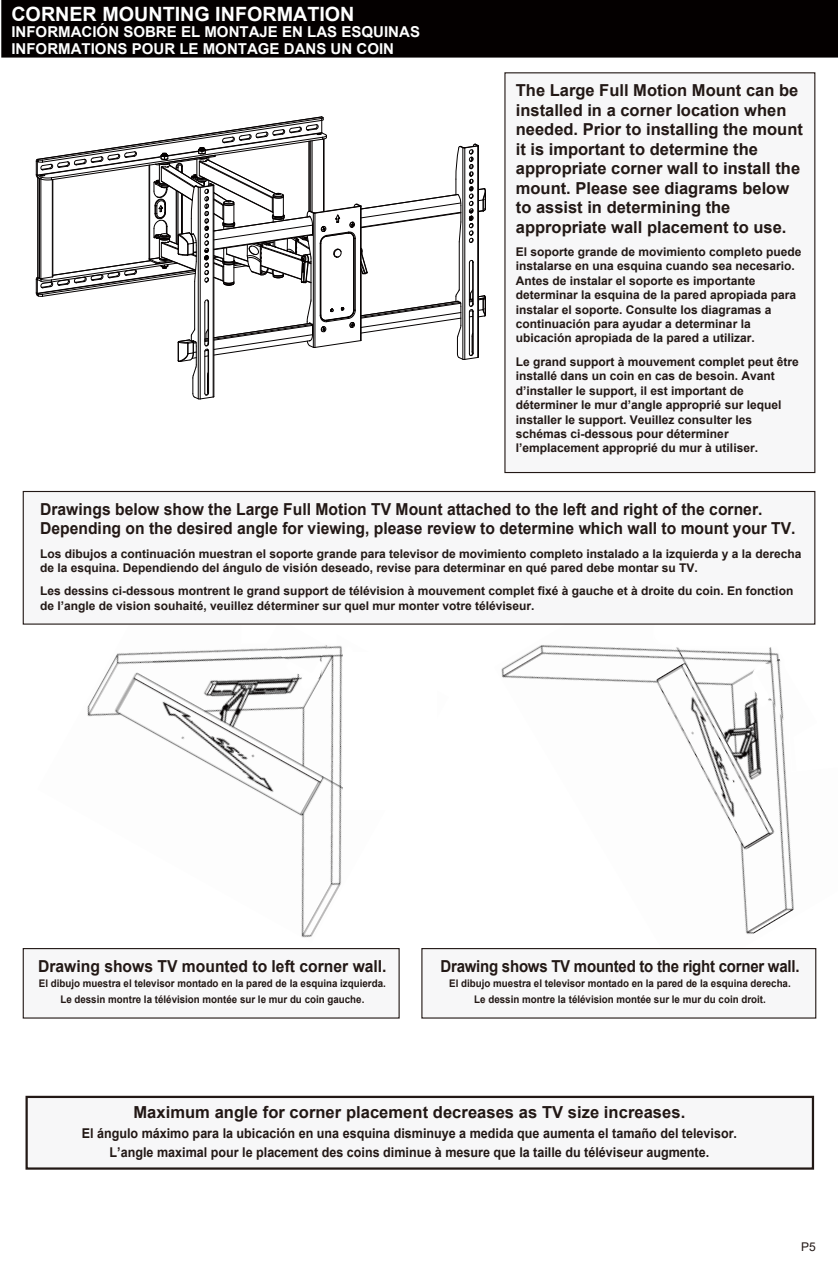
<style>
.page{position:relative;width:838px;height:1272px;background:#fff}
.page>*{position:absolute;margin:0;border:0;box-sizing:border-box;transform-origin:0 0}
.t1{font:700 19.65px "Arial";color:#fff}
.t2{font:700 16.5px/19.5px "Arial";color:#221815}
.t3{font:700 16.5px/19.5px "Arial";color:#221815;scale:.95 1}
.t4{font:700 16.5px "Arial";color:#221815;scale:.91 1}
.t5{font:700 15px/16.5px "Arial";color:#fff}
.t6{font:700 13.5px/19.2px "Arial";color:#221815;text-align:center;scale:.93 1}
.t7{font:700 12px/14.4px "Arial";color:#221815}
.t8{font:12px "Arial";color:#221815}
.t9{font:700 10.5px/15.6px "Arial";color:#221815;text-align:center;scale:.93 1}
</style>
<div class="page">
<img style="left:494px;top:537px;width:323px;height:446px">
<img style="left:37px;top:624px;width:412px;height:314px">
<div style="left:504px;top:72px;width:311px;height:401px;background:#f7f7f8"></div>
<div style="left:26px;top:1095px;width:788px;height:74px;background:#f7f7f8;border:2px solid #221815"></div>
<div style="left:343px;top:652px;width:93px;height:158px;background:#fff"></div>
<div style="left:241px;top:597px;width:96px;height:47px;background:#fff"></div>
<div style="left:286px;top:657px;width:37px;height:17px;border:1px solid #fff;border-radius:50%"></div>
<svg style="left:61px;top:655px;width:42px;height:36px"></svg>
<div style="left:671px;top:559px;width:108px;height:88px;background:#fff"></div>
<svg style="left:751px;top:597px;width:66px;height:175px"></svg>
<svg style="left:300px;top:673px;width:24px;height:17px"></svg>
<hr style="left:784px;top:652px;width:4px;height:60px;background:#fff;border-radius:50%">
<div style="left:783px;top:651px;width:6px;height:62px;border:1px solid #fff;border-radius:50%"></div>
<div style="left:343px;top:647px;width:10px;height:22px;background:#fff;border-radius:50%"></div>
<div style="left:343px;top:646px;width:11px;height:23px;border:1px solid #fff;border-radius:50%"></div>
<img style="left:265px;top:624px;width:62px;height:49px">
<img style="left:755px;top:659px;width:62px;height:77px">
<div style="left:653px;top:617px;width:27px;height:28px;background:#fff;border-radius:50%"></div>
<div style="left:652px;top:626px;width:28px;height:19px;border:1px solid #fff;border-radius:50%"></div>
<svg style="left:35px;top:116px;width:451px;height:284px"></svg>
<div style="left:1px;top:0;width:837px;height:58px;background:#040000"></div>
<div style="left:23px;top:491px;width:792px;height:133px;background:#f7f7f8;border:1px solid #221815"></div>
<div style="left:23px;top:948px;width:377px;height:70px;background:#f7f7f8;border:1px solid #221815"></div>
<div style="left:421px;top:948px;width:395px;height:70px;background:#f7f7f8;border:1px solid #221815"></div>
<h1 class="t1" style="left:11px;top:0;width:344px">CORNER MOUNTING INFORMATION</h1>
<p class="t5" style="left:11px;top:24px;width:410px">INFORMACIÓN SOBRE EL MONTAJE EN LAS ESQUINAS<br>INFORMATIONS POUR LE MONTAGE DANS UN COIN</p>
<p class="t2" style="left:516px;top:81px;width:288px">The Large Full Motion Mount can be installed in a corner location when needed. Prior to installing the mount it is important to determine the appropriate corner wall to install the mount. Please see diagrams below to assist in determining the appropriate wall placement to use.</p>
<p class="t7" style="left:516px;top:245px;width:287px">El soporte grande de movimiento completo puede instalarse en una esquina cuando sea necesario.<br>Antes de instalar el soporte es importante determinar la esquina de la pared apropiada para instalar el soporte. Consulte los diagramas a continuación para ayudar a determinar la ubicación apropiada de la pared a utilizar.</p>
<p class="t7" style="left:516px;top:354px;width:284px">Le grand support à mouvement complet peut être installé dans un coin en cas de besoin. Avant d’installer le support, il est important de déterminer le mur d’angle approprié sur lequel installer le support. Veuillez consulter les schémas ci-dessous pour déterminer l’emplacement approprié du mur à utiliser.</p>
<h2 class="t3" style="left:40px;top:499px;width:796px">Drawings below show the Large Full Motion TV Mount attached to the left and right of the corner.<br>Depending on the desired angle for viewing, please review to determine which wall to mount your TV.</h2>
<p class="t7" style="left:40px;top:546px;width:762px">Los dibujos a continuación muestran el soporte grande para televisor de movimiento completo instalado a la izquierda y a la derecha de la esquina. Dependiendo del ángulo de visión deseado, revise para determinar en qué pared debe montar su TV.</p>
<p class="t7" style="left:40px;top:584px;width:754px">Les dessins ci-dessous montrent le grand support de télévision à mouvement complet fixé à gauche et à droite du coin. En fonction de l’angle de vision souhaité, veuillez déterminer sur quel mur monter votre téléviseur.</p>
<h2 class="t3" style="left:38px;top:956px;width:368px">Drawing shows TV mounted to left corner wall.</h2>
<p class="t9" style="left:39px;top:976px;width:374px">El dibujo muestra el televisor montado en la pared de la esquina izquierda.<br>Le dessin montre la télévision montée sur le mur du coin gauche.</p>
<h2 class="t4" style="left:440px;top:954px;width:396px">Drawing shows TV mounted to the right corner wall.</h2>
<p class="t9" style="left:449px;top:976px;width:369px">El dibujo muestra el televisor montado en la pared de la esquina derecha.<br>Le dessin montre la télévision montée sur le mur du coin droit.</p>
<h2 class="t2" style="left:133px;top:1103px;width:553px">Maximum angle for corner placement decreases as TV size increases.</h2>
<p class="t6" style="left:82px;top:1123px;width:706px">El ángulo máximo para la ubicación en una esquina disminuye a medida que aumenta el tamaño del televisor.<br>L’angle maximal pour le placement des coins diminue à mesure que la taille du téléviseur augmente.</p>
<p class="t8" style="left:801px;top:1238px;width:16px">P5</p>
</div>
